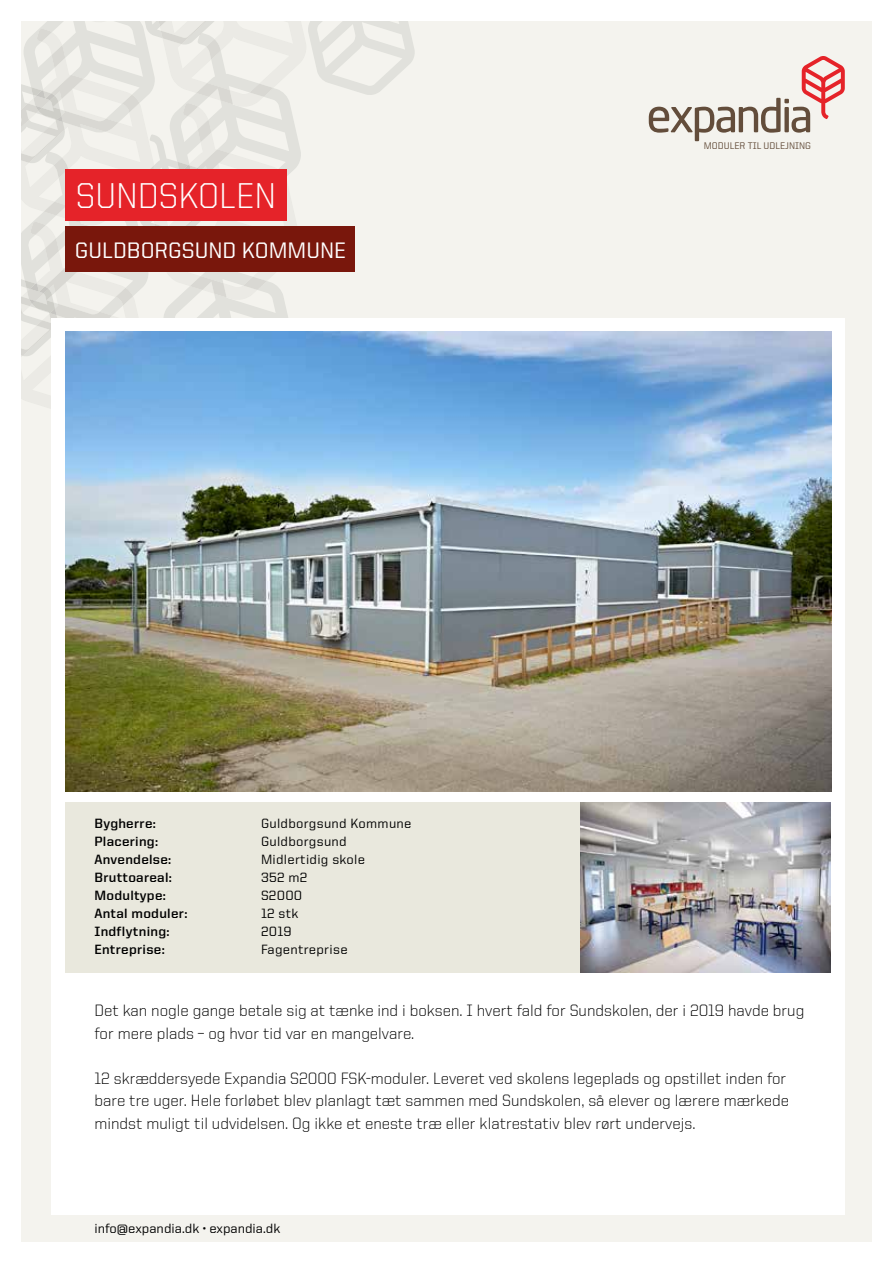
<style>
.page{position:relative;width:893px;height:1263px;background:#fff}
.page>*{position:absolute;margin:0;border:0;box-sizing:border-box;transform-origin:0 0}
.t1{font:300 36px "United Sans Reg";color:#fff}
.t2{font:500 22.5px "United Sans Reg";color:#fff}
.t3{font:300 16.5px/22.5px "United Sans Reg";color:#000}
.t4{font:700 13.5px "United Sans Reg";letter-spacing:.02em;color:#000}
.t5{font:500 13.5px "United Sans Reg";letter-spacing:.02em;color:#000}
.t6{font:500 13.5px "United Sans Reg";color:#000}
.t7{font:500 9.75px "United Sans Reg";color:#654f3d}
</style>
<div class="page">
<div style="left:21px;top:21px;width:851px;height:1221px;background:#f4f3ee"></div>
<svg style="left:21px;top:21px;width:394px;height:335px"></svg>
<div style="left:51px;top:319px;width:794px;height:896px;background:#fff"></div>
<svg style="left:649px;top:56px;width:196px;height:85px"></svg>
<div style="left:66px;top:802px;width:765px;height:171px;background:#e9e8dd"></div>
<img style="left:580px;top:802px;width:250px;height:171px">
<img style="left:66px;top:332px;width:765px;height:460px">
<div style="left:66px;top:227px;width:289px;height:45px;background:#79170c"></div>
<div style="left:66px;top:169px;width:221px;height:52px;background:#e52329"></div>
<h1 class="t1" style="left:76px;top:177px;width:202px">SUNDSKOLEN</h1>
<h2 class="t2" style="left:75px;top:238px;width:273px">GULDBORGSUND KOMMUNE</h2>
<p class="t4" style="left:94px;top:816px;width:63px">Bygherre:</p>
<p class="t5" style="left:261px;top:816px;width:152px">Guldborgsund Kommune</p>
<p class="t4" style="left:94px;top:834px;width:65px">Placering:</p>
<p class="t5" style="left:261px;top:834px;width:87px">Guldborgsund</p>
<p class="t4" style="left:94px;top:852px;width:78px">Anvendelse:</p>
<p class="t5" style="left:261px;top:852px;width:106px">Midlertidig skole</p>
<p class="t4" style="left:94px;top:870px;width:79px">Bruttoareal:</p>
<p class="t5" style="left:261px;top:870px;width:48px">352 m2</p>
<p class="t4" style="left:94px;top:888px;width:73px">Modultype:</p>
<p class="t5" style="left:261px;top:888px;width:43px">S2000</p>
<p class="t4" style="left:94px;top:906px;width:94px">Antal moduler:</p>
<p class="t5" style="left:261px;top:906px;width:39px">12 stk</p>
<p class="t4" style="left:94px;top:924px;width:77px">Indflytning:</p>
<p class="t5" style="left:261px;top:924px;width:32px">2019</p>
<p class="t4" style="left:94px;top:942px;width:72px">Entreprise:</p>
<p class="t5" style="left:261px;top:942px;width:88px">Fagentreprise</p>
<p class="t7" style="left:704px;top:141px;width:109px">MODULER TIL UDLEJNING</p>
<p class="t3" style="left:94px;top:999px;width:711px">Det kan nogle gange betale sig at tænke ind i boksen. I hvert fald for Sundskolen, der i 2019 havde brug for mere plads – og hvor tid var en mangelvare.</p>
<p class="t3" style="left:94px;top:1067px;width:696px">12 skræddersyede Expandia S2000 FSK-moduler. Leveret ved skolens legeplads og opstillet inden for bare tre uger. Hele forløbet blev planlagt tæt sammen med Sundskolen, så elever og lærere mærkede mindst muligt til udvidelsen. Og ikke et eneste træ eller klatrestativ blev rørt undervejs.</p>
<p class="t6" style="left:94px;top:1221px;width:188px">info@expandia.dk • expandia.dk</p>
</div>
